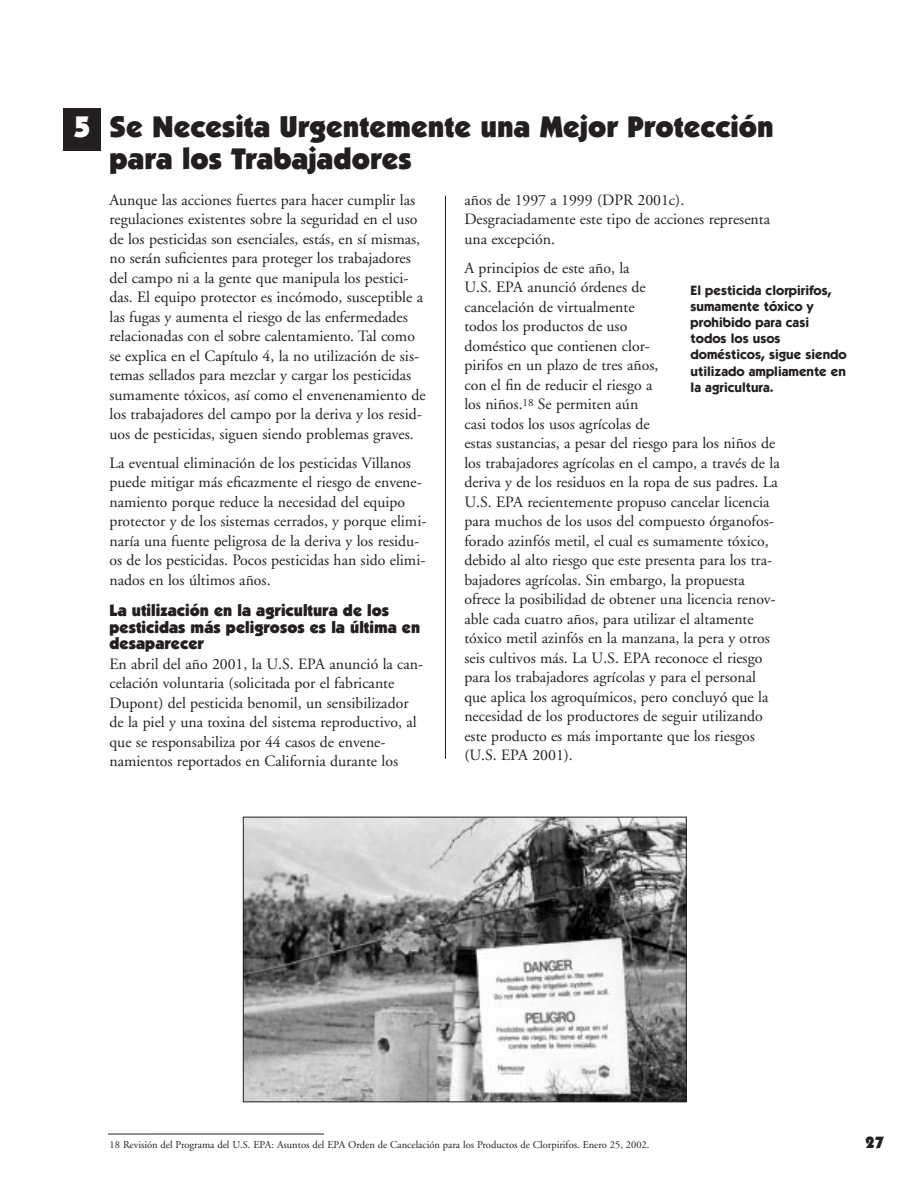
<style>
.page{position:relative;width:918px;height:1188px;background:#fff}
.page>*{position:absolute;margin:0;border:0;box-sizing:border-box;transform-origin:0 0}
.t1{font:900 30px/31.5px "Itc Kabel";color:#231f20}
.t2{font:900 16.5px/16.5px "Itc Kabel";color:#231f20}
.t3{font:15.75px/19.5px "Adobe Garamond";color:#231f20}
.t4{font:700 13.5px/16.2px "Itc Kabel";color:#231f20}
.t5{font:10.5px "Adobe Garamond";color:#231f20}
.s1{color:#fff}
</style>
<div class="page">
<hr style="left:445px;top:196px;width:1px;height:563px;background:#231f20">
<div style="left:63px;top:108px;width:38px;height:42px;background:#231f20"></div>
<img style="left:245px;top:819px;width:440px;height:281px">
<div style="left:243px;top:817px;width:444px;height:285px;border:1px solid #231f20"></div>
<hr style="left:108px;top:1134px;width:216px;height:1px;background:#231f20">
<h1 class="t1" style="left:110px;top:113px;width:666px;text-indent:-36px"><span class="s1">5</span> Se Necesita Urgentemente una Mejor Protección para los Trabajadores</h1>
<p class="t3" style="left:110px;top:191px;width:318px">Aunque las acciones fuertes para hacer cumplir las regulaciones existentes sobre la seguridad en el uso de los pesticidas son esenciales, estás, en sí mismas, no serán suficientes para proteger los trabajadores del campo ni a la gente que manipula los pestici&shy;das. El equipo protector es incómodo, susceptible a las fugas y aumenta el riesgo de las enfermedades relacionadas con el sobre calentamiento. Tal como se explica en el Capítulo 4, la no utilización de sis&shy;temas sellados para mezclar y cargar los pesticidas sumamente tóxicos, así como el envenenamiento de los trabajadores del campo por la deriva y los resid&shy;uos de pesticidas, siguen siendo problemas graves.</p>
<p class="t3" style="left:110px;top:454px;width:318px">La eventual eliminación de los pesticidas Villanos puede mitigar más eficazmente el riesgo de envene&shy;namiento porque reduce la necesidad del equipo protector y de los sistemas cerrados, y porque elimi&shy;naría una fuente peligrosa de la deriva y los residu&shy;os de los pesticidas. Pocos pesticidas han sido elimi&shy;nados en los últimos años.</p>
<p class="t2" style="left:110px;top:604px;width:312px">La utilización en la agricultura de los pesticidas más peligrosos es la última en desaparecer</p>
<p class="t3" style="left:110px;top:656px;width:315px">En abril del año 2001, la U.S. EPA anunció la can&shy;celación voluntaria (solicitada por el fabricante Dupont) del pesticida benomil, un sensibilizador de la piel y una toxina del sistema reproductivo, al que se responsabiliza por 44 casos de envene&shy;namientos reportados en California durante los</p>
<p class="t3" style="left:464px;top:191px;width:307px">años de 1997 a 1999 (DPR 2001c).<br>Desgraciadamente este tipo de acciones representa una excepción.</p>
<p class="t3" style="left:464px;top:259px;width:317px">A principios de este año, la<br>U.S. EPA anunció órdenes de<br>cancelación de virtualmente<br>todos los productos de uso<br>doméstico que contienen clor-<br>pirifos en un plazo de tres años,<br>con el fin de reducir el riesgo a<br>los niños.<sup>18</sup> Se permiten aún<br>casi todos los usos agrícolas de<br>estas sustancias, a pesar del riesgo para los niños de los trabajadores agrícolas en el campo, a través de la deriva y de los residuos en la ropa de sus padres. La U.S. EPA recientemente propuso cancelar licencia para muchos de los usos del compuesto órganofos&shy;forado azinfós metil, el cual es sumamente tóxico, debido al alto riesgo que este presenta para los tra&shy;bajadores agrícolas. Sin embargo, la propuesta ofrece la posibilidad de obtener una licencia renov&shy;able cada cuatro años, para utilizar el altamente tóxico metil azinfós en la manzana, la pera y otros seis cultivos más. La U.S. EPA reconoce el riesgo para los trabajadores agrícolas y para el personal que aplica los agroquímicos, pero concluyó que la necesidad de los productores de seguir utilizando este producto es más importante que los riesgos (U.S. EPA 2001).</p>
<p class="t4" style="left:691px;top:283px;width:158px">El pesticida clorpirifos, sumamente tóxico y prohibido para casi todos los usos domésticos, sigue siendo utilizado ampliamente en la agricultura.</p>
<p class="t5" style="left:110px;top:1140px;width:541px">18 Revisión del Programa del U.S. EPA: Asuntos del EPA Orden de Cancelación para los Productos de Clorpirifos. Enero 25, 2002.</p>
<p class="t2" style="left:866px;top:1135px;width:20px">27</p>
</div>
